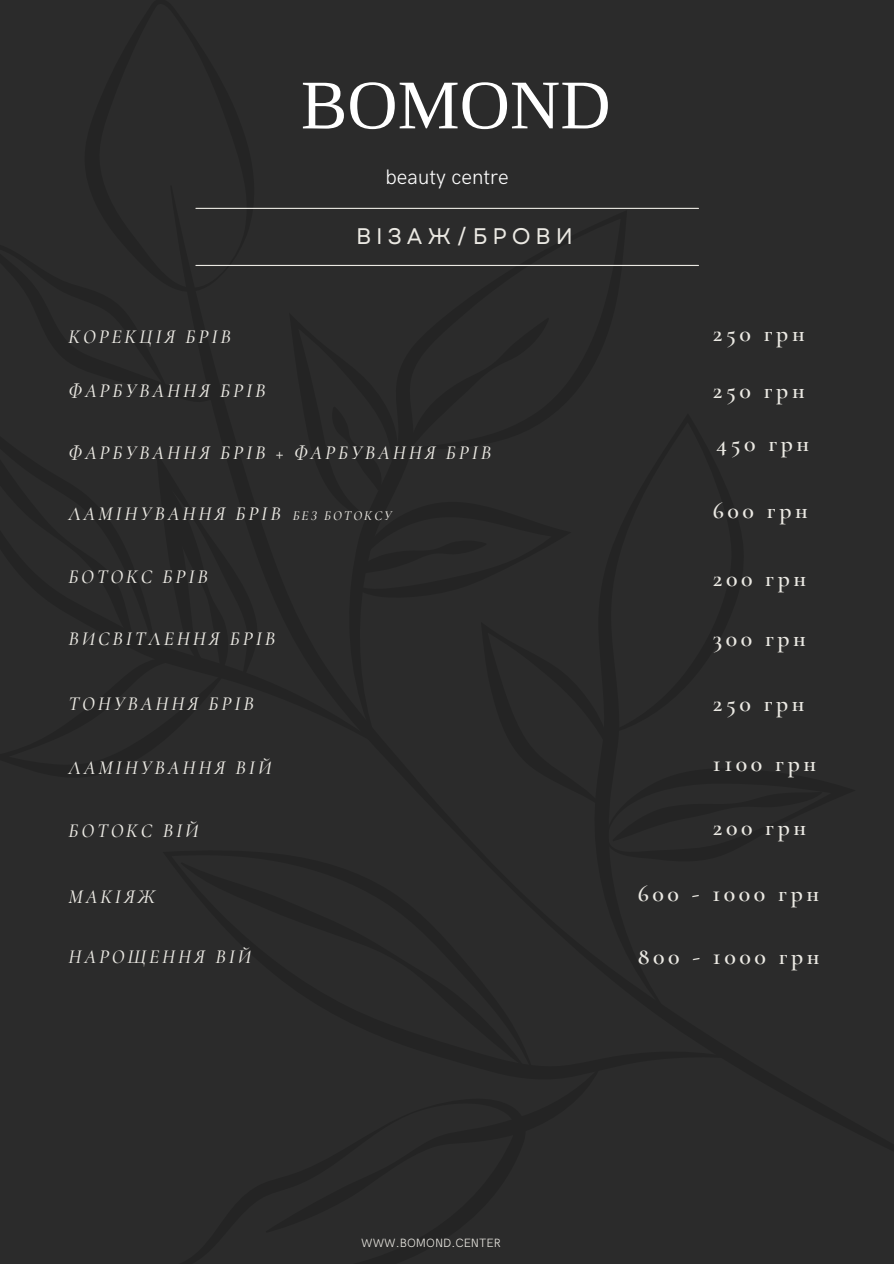
<style>
.page{position:relative;width:894px;height:1264px;background:#fff}
.page>*{position:absolute;margin:0;border:0;box-sizing:border-box;transform-origin:0 0}
.t1{font:69.6px "Libra Serif Modern";color:#fff}
.t2{font:600 24px "Cormorant Garamond";letter-spacing:.15em;color:#ebe9e3}
.t3{font:22.5px "Garet";letter-spacing:.22em;color:#ebe9e3}
.t4{font:300 21px "HK Grotesk";color:#fff}
.t5{font:italic 500 19.5px "Cormorant Garamond";letter-spacing:.15em;color:#ebe9e3}
.t6{font:italic 500 13.5px "Cormorant Garamond";letter-spacing:.15em;color:#ebe9e3}
.t7{font:300 12px "HK Grotesk";color:#ebe9e3}
</style>
<div class="page">
<div style="left:0;top:0;width:893px;height:1263px;background:#2b2b2b"></div>
<hr style="left:196px;top:208px;width:502px;height:1px;background:#ebe9e3">
<hr style="left:196px;top:265px;width:502px;height:1px;background:#ebe9e3">
<p class="t1" style="left:301px;top:68px;width:311px">BOMOND</p>
<p class="t4" style="left:385px;top:165px;width:125px">beauty centre</p>
<p class="t5" style="left:68px;top:325px;width:164px">КОРЕКЦІЯ БРІВ</p>
<p class="t5" style="left:68px;top:379px;width:198px">ФАРБУВАННЯ БРІВ</p>
<p class="t3" style="left:356px;top:219px;width:218px">ВІЗАЖ/БРОВИ</p>
<p class="t2" style="left:712px;top:319px;width:93px">250 грн</p>
<p class="t2" style="left:712px;top:375px;width:93px">250 грн</p>
<p class="t5" style="left:68px;top:440px;width:424px">ФАРБУВАННЯ БРІВ + ФАРБУВАННЯ БРІВ</p>
<p class="t2" style="left:716px;top:429px;width:94px">450 грн</p>
<p class="t5" style="left:68px;top:502px;width:214px">ЛАМІНУВАННЯ БРІВ</p>
<p class="t6" style="left:292px;top:507px;width:101px">БЕЗ БОТОКСУ</p>
<p class="t2" style="left:712px;top:496px;width:96px">600 грн</p>
<p class="t5" style="left:68px;top:564px;width:141px">БОТОКС БРІВ</p>
<p class="t2" style="left:712px;top:563px;width:95px">200 грн</p>
<p class="t5" style="left:68px;top:627px;width:208px">ВИСВІТЛЕННЯ БРІВ</p>
<p class="t2" style="left:712px;top:623px;width:95px">300 грн</p>
<p class="t5" style="left:68px;top:692px;width:187px">ТОНУВАННЯ БРІВ</p>
<p class="t2" style="left:712px;top:688px;width:93px">250 грн</p>
<p class="t5" style="left:68px;top:756px;width:204px">ЛАМІНУВАННЯ ВІЙ</p>
<p class="t2" style="left:712px;top:749px;width:105px">1100 грн</p>
<p class="t5" style="left:68px;top:818px;width:132px">БОТОКС ВІЙ</p>
<p class="t2" style="left:712px;top:812px;width:95px">200 грн</p>
<p class="t5" style="left:68px;top:884px;width:88px">МАКІЯЖ</p>
<p class="t2" style="left:637px;top:878px;width:183px">600 - 1000 грн</p>
<p class="t5" style="left:68px;top:945px;width:184px">НАРОЩЕННЯ ВІЙ</p>
<p class="t2" style="left:637px;top:941px;width:183px">800 - 1000 грн</p>
<p class="t7" style="left:361px;top:1235px;width:141px">WWW.BOMOND.CENTER</p>
</div>
